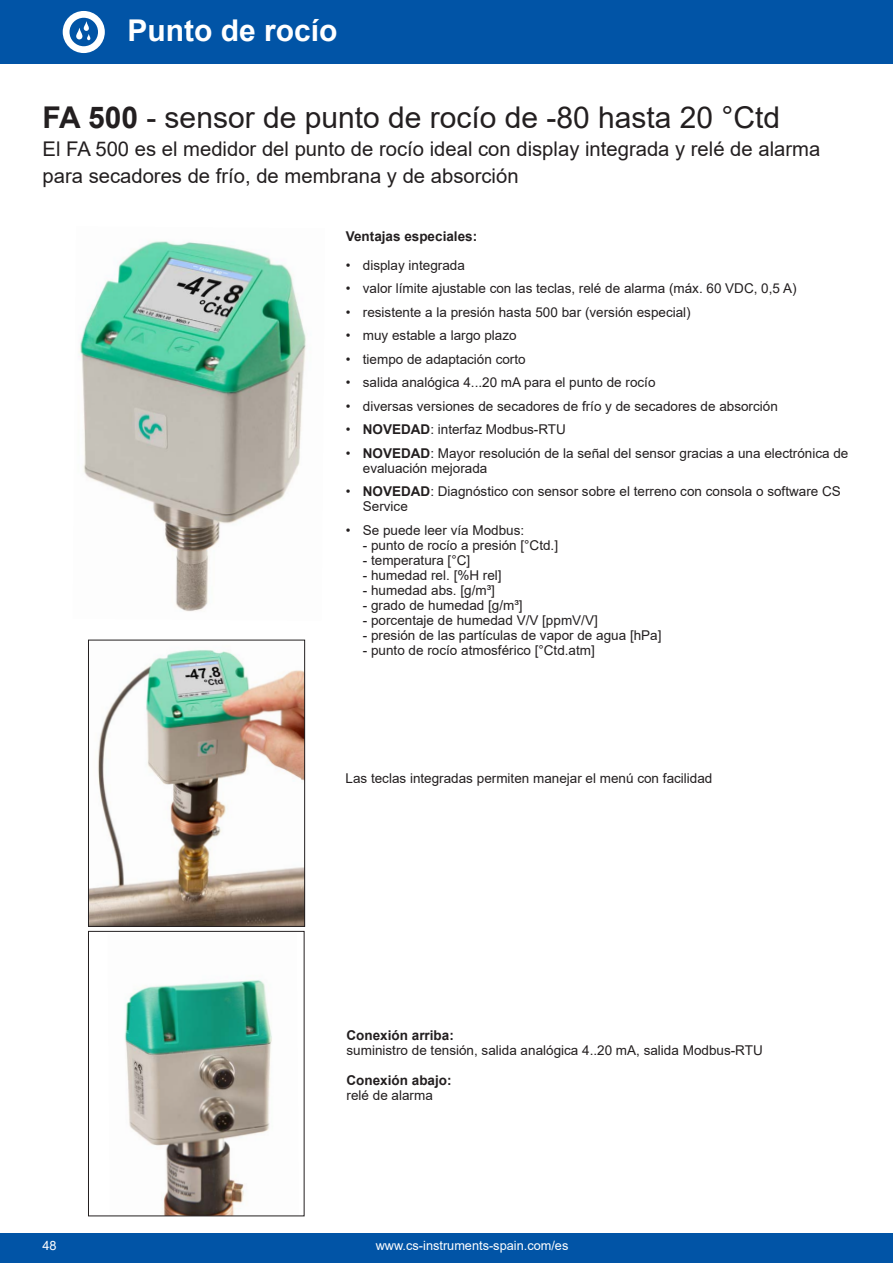
<style>
.page{position:relative;width:893px;height:1263px;background:#fff}
.page>*{position:absolute;margin:0;border:0;box-sizing:border-box;transform-origin:0 0}
.t1{font:30px "Arial";color:#231f20}
.t2{font:700 30px "Arial";color:#fff}
.t3{font:20.25px/27px "Arial";color:#231f20}
.t4{font:13.5px/15px "Arial";color:#231f20}
.t5{font:700 13.5px "Arial";color:#231f20}
.t6{font:12.75px "Arial";color:#fff}
.s1{font-weight:700}
</style>
<div class="page">
<div style="left:0;top:0;width:893px;height:64px;background:#0154a6"></div>
<img style="left:79px;top:241px;width:227px;height:371px">
<img style="left:90px;top:650px;width:213px;height:274px">
<div style="left:88px;top:640px;width:217px;height:286px;border:1px solid #231f20"></div>
<img style="left:124px;top:980px;width:148px;height:234px">
<div style="left:88px;top:931px;width:216px;height:285px;border:1px solid #231f20"></div>
<div style="left:0;top:1233px;width:893px;height:30px;background:#0154a6"></div>
<svg style="left:63px;top:11px;width:42px;height:42px"></svg>
<h1 class="t2" style="left:128px;top:10px;width:212px">Punto de rocío</h1>
<h1 class="t1" style="left:43px;top:96px;width:739px"><span class="s1">FA 500</span> - sensor de punto de rocío de -80 hasta 20 °Ctd</h1>
<h2 class="t3" style="left:43px;top:135px;width:779px">El FA 500 es el medidor del punto de rocío ideal con display integrada y relé de alarma para secadores de frío, de membrana y de absorción</h2>
<p class="t5" style="left:346px;top:227px;width:133px">Ventajas especiales:</p>
<p class="t4" style="left:346px;top:257px;width:121px">• display integrada</p>
<p class="t4" style="left:346px;top:281px;width:452px">• valor límite ajustable con las teclas, relé de alarma (máx. 60 VDC, 0,5 A)</p>
<p class="t4" style="left:346px;top:304px;width:346px">• resistente a la presión hasta 500 bar (versión especial)</p>
<p class="t4" style="left:346px;top:328px;width:172px">• muy estable a largo plazo</p>
<p class="t4" style="left:346px;top:351px;width:181px">• tiempo de adaptación corto</p>
<p class="t4" style="left:346px;top:375px;width:311px">• salida analógica 4...20 mA para el punto de rocío</p>
<p class="t4" style="left:346px;top:398px;width:433px">• diversas versiones de secadores de frío y de secadores de absorción</p>
<p class="t4" style="left:346px;top:422px;width:222px">• <span class="s1">NOVEDAD</span>: interfaz Modbus-RTU</p>
<p class="t4" style="left:363px;top:445px;width:487px;text-indent:-17px">• <span class="s1">NOVEDAD</span>: Mayor resolución de la señal del sensor gracias a una electrónica de evaluación mejorada</p>
<p class="t4" style="left:363px;top:484px;width:479px;text-indent:-17px">• <span class="s1">NOVEDAD</span>: Diagnóstico con sensor sobre el terreno con consola o software CS<br>Service</p>
<p class="t4" style="left:346px;top:522px;width:180px">• Se puede leer vía Modbus:</p>
<p class="t4" style="left:363px;top:537px;width:197px">- punto de rocío a presión [°Ctd.]</p>
<p class="t4" style="left:363px;top:552px;width:109px">- temperatura [°C]</p>
<p class="t4" style="left:363px;top:567px;width:140px">- humedad rel. [%H rel]</p>
<p class="t4" style="left:363px;top:582px;width:134px">- humedad abs. [g/m³]</p>
<p class="t4" style="left:363px;top:597px;width:161px">- grado de humedad [g/m³]</p>
<p class="t4" style="left:363px;top:612px;width:236px">- porcentaje de humedad V/V [ppmV/V]</p>
<p class="t4" style="left:363px;top:627px;width:300px">- presión de las partículas de vapor de agua [hPa]</p>
<p class="t4" style="left:363px;top:642px;width:233px">- punto de rocío atmosférico [°Ctd.atm]</p>
<p class="t4" style="left:345px;top:771px;width:368px">Las teclas integradas permiten manejar el menú con facilidad</p>
<p class="t5" style="left:347px;top:1025px;width:109px">Conexión arriba:</p>
<p class="t4" style="left:347px;top:1042px;width:418px">suministro de tensión, salida analógica 4..20 mA, salida Modbus-RTU</p>
<p class="t5" style="left:347px;top:1070px;width:107px">Conexión abajo:</p>
<p class="t4" style="left:347px;top:1087px;width:88px">relé de alarma</p>
<p class="t6" style="left:43px;top:1237px;width:16px">48</p>
<p class="t6" style="left:376px;top:1237px;width:194px">www.cs-instruments-spain.com/es</p>
</div>
